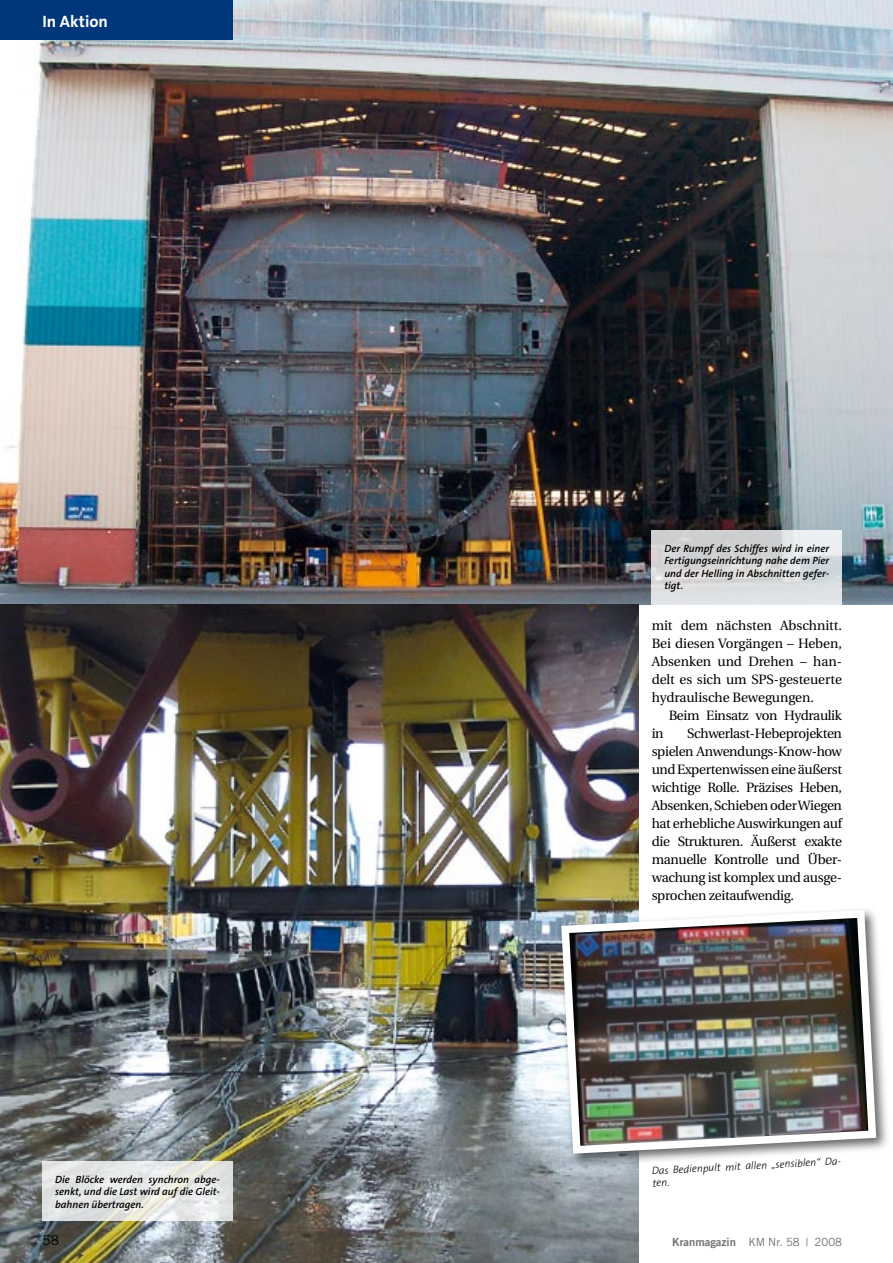
<style>
.page{position:relative;width:893px;height:1263px;background:#fff}
.page>*{position:absolute;margin:0;border:0;box-sizing:border-box;transform-origin:0 0}
.t1{font:700 16.5px "The Sans B7";color:#fff}
.t2{font:13.5px/18px "Utopia";letter-spacing:-.025em;color:#000;text-align:justify}
.t3{font:13.5px "Trade Gothic";color:#000}
.t4{font:11.25px "Trade Gothic";color:#6f7071}
.t5{font:italic 600 10.5px/12.3px "The Sans B6";color:#000;text-align:justify}
.t6{font:italic 300 10.5px/12.3px "The Sans B3";color:#000}
.s1{font-family:"Trade Gothic Bold Two"}
</style>
<div class="page">
<img style="left:0;top:0;width:893px;height:605px">
<img style="left:0;top:605px;width:639px;height:658px">
<div style="left:0;top:0;width:233px;height:39px;background:#00377b"></div>
<div style="left:556px;top:905px;width:337px;height:268px;background:#000;opacity:.6"></div>
<img style="left:557px;top:906px;width:323px;height:251px">
<svg style="left:652px;top:530px;width:190px;height:75px;background:#d9dbdc"></svg>
<svg style="left:43px;top:1161px;width:190px;height:59px;background:#e5e6e5"></svg>
<p class="t1" style="left:43px;top:13px;width:67px">In Aktion</p>
<p class="t5" style="left:55px;top:1173px;width:166px">Die Blöcke werden synchron abge&shy;senkt, und die Last wird auf die Gleit&shy;bahnen übertragen.</p>
<p class="t5" style="left:664px;top:543px;width:166px">Der Rumpf des Schiffes wird in einer Fertigungseinrichtung nahe dem Pier und der Helling in Abschnitten gefer&shy;tigt.</p>
<p class="t2" style="left:652px;top:617px;width:192px">mit dem nächsten Abschnitt.<br>Bei diesen Vorgängen – Heben, Absenken und Drehen – han&shy;delt es sich um SPS-gesteuerte hydraulische Bewegungen.</p>
<p class="t2" style="left:669px;top:707px;width:175px">Beim Einsatz von Hydraulik</p>
<p class="t2" style="left:652px;top:725px;width:13px">in</p>
<p class="t2" style="left:652px;top:725px;width:192px;text-indent:36px">Schwerlast-Hebeprojekten spielen Anwendungs-Know-how und Expertenwissen eine äußerst wichtige Rolle. Präzises Heben, Absenken, Schieben oder Wiegen hat erhebliche Auswirkungen auf die Strukturen. Äußerst exakte manuelle Kontrolle und Über&shy;wachung ist komplex und ausge&shy;sprochen zeitaufwendig.</p>
<p class="t6" style="left:652px;top:1165px;width:193px;rotate:-3deg">Das Bedienpult mit allen „sensiblen“ Da&shy;ten.</p>
<p class="t3" style="left:43px;top:1232px;width:18px">58</p>
<p class="t4" style="left:672px;top:1235px;width:171px"><span class="s1">Kranmagazin</span> KM Nr. 58 | 2008</p>
</div>
